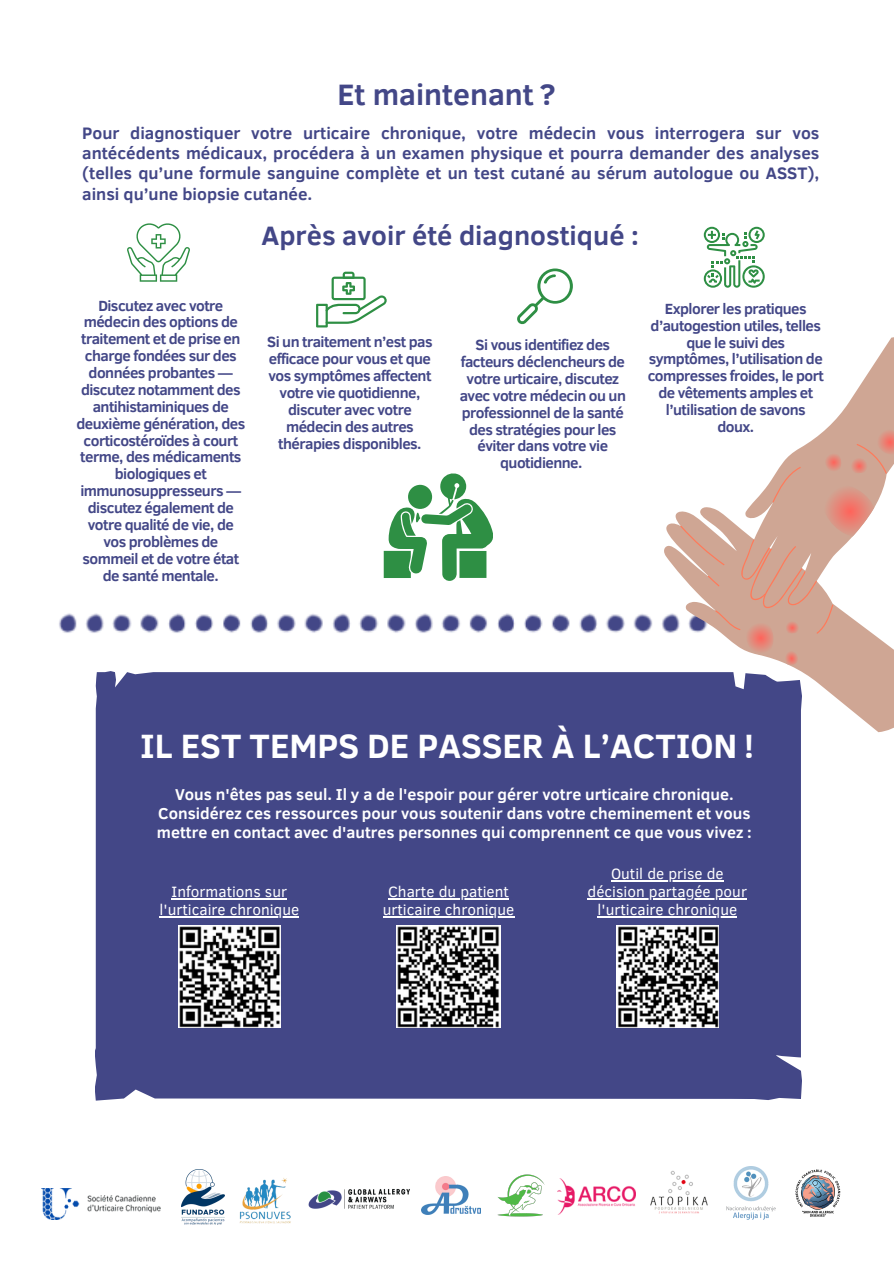
<style>
.page{position:relative;width:894px;height:1264px;background:#fff}
.page>*{position:absolute;margin:0;border:0;box-sizing:border-box;transform-origin:0 0}
.t1{font:700 34.65px "Clear Sans";color:#fff}
.t2{font:700 30.3px "Clear Sans";color:#434787}
.t3{font:700 27.3px "Clear Sans";color:#434787}
.t4{font:700 17.1px/20.2px "Clear Sans";color:#434787;text-align:justify}
.t5{font:700 16.2px/19.2px "Clear Sans";color:#fff;text-align:center}
.t6{font:15.3px "Clear Sans";color:#fff}
.t7{font:700 15.15px/16.8px "Clear Sans";letter-spacing:-.035em;color:#434787;text-align:center}
</style>
<div class="page">
<svg style="left:59px;top:613px;width:18px;height:20px"></svg>
<svg style="left:86px;top:613px;width:567px;height:20px"></svg>
<hr style="left:82px;top:635px;width:745px;height:1px;background:#bfbfbf">
<div style="left:95px;top:671px;width:706px;height:429px;background:#434787"></div>
<svg style="left:127px;top:223px;width:63px;height:59px"></svg>
<svg style="left:316px;top:272px;width:70px;height:55px"></svg>
<svg style="left:517px;top:268px;width:55px;height:57px"></svg>
<svg style="left:703px;top:227px;width:61px;height:60px"></svg>
<img style="left:182px;top:1169px;width:43px;height:55px">
<img style="left:239px;top:1178px;width:52px;height:46px">
<img style="left:726px;top:1166px;width:49px;height:53px">
<img style="left:421px;top:1176px;width:59px;height:38px">
<img style="left:795px;top:1169px;width:46px;height:48px">
<img style="left:650px;top:1170px;width:58px;height:44px">
<img style="left:308px;top:1188px;width:102px;height:21px">
<svg style="left:383px;top:473px;width:110px;height:108px"></svg>
<svg style="left:657px;top:512px;width:236px;height:250px"></svg>
<svg style="left:836px;top:337px;width:57px;height:82px"></svg>
<svg style="left:679px;top:419px;width:214px;height:247px"></svg>
<img style="left:178px;top:925px;width:103px;height:101px">
<img style="left:397px;top:925px;width:103px;height:101px">
<img style="left:616px;top:925px;width:102px;height:101px">
<img style="left:497px;top:1174px;width:47px;height:42px">
<img style="left:557px;top:1178px;width:78px;height:36px">
<img style="left:41px;top:1188px;width:119px;height:31px">
<hr style="left:172px;top:898px;width:115px;height:1px;background:#fff">
<hr style="left:159px;top:916px;width:140px;height:1px;background:#fff">
<hr style="left:388px;top:898px;width:121px;height:1px;background:#fff">
<hr style="left:382px;top:916px;width:132px;height:1px;background:#fff">
<hr style="left:611px;top:880px;width:112px;height:1px;background:#fff">
<hr style="left:587px;top:898px;width:159px;height:1px;background:#fff">
<hr style="left:597px;top:916px;width:140px;height:1px;background:#fff">
<p class="t2" style="left:337px;top:72px;width:219px">Et maintenant ?</p>
<h3 class="t4" style="left:82px;top:122px;width:738px">Pour diagnostiquer votre urticaire chronique, votre médecin vous interrogera sur vos antécédents médicaux, procédera à un examen physique et pourra demander des analyses (telles qu’une formule sanguine complète et un test cutané au sérum autologue ou ASST), ainsi qu’une biopsie cutanée.</h3>
<p class="t3" style="left:261px;top:215px;width:378px">Après avoir été diagnostiqué :</p>
<p class="t7" style="left:76px;top:296px;width:170px">Discutez avec votre médecin des options de traitement et de prise en charge fondées sur des données probantes — discutez notamment des antihistaminiques de deuxième génération, des corticostéroïdes à court terme, des médicaments biologiques et immunosuppresseurs — discutez également de votre qualité de vie, de vos problèmes de sommeil et de votre état de santé mentale.</p>
<p class="t7" style="left:267px;top:333px;width:167px">Si un traitement n’est pas efficace pour vous et que vos symptômes affectent votre vie quotidienne, discuter avec votre médecin des autres thérapies disponibles.</p>
<p class="t7" style="left:459px;top:335px;width:168px">Si vous identifiez des facteurs déclencheurs de votre urticaire, discutez avec votre médecin ou un professionnel de la santé des stratégies pour les éviter dans votre vie quotidienne.</p>
<p class="t7" style="left:647px;top:299px;width:178px">Explorer les pratiques d’autogestion utiles, telles que le suivi des symptômes, l’utilisation de compresses froides, le port de vêtements amples et l’utilisation de savons doux.</p>
<h1 class="t1" style="left:140px;top:720px;width:615px">IL EST TEMPS DE PASSER À L’ACTION !</h1>
<p class="t5" style="left:157px;top:783px;width:596px">Vous n'êtes pas seul. Il y a de l'espoir pour gérer votre urticaire chronique.<br>Considérez ces ressources pour vous soutenir dans votre cheminement et vous mettre en contact avec d'autres personnes qui comprennent ce que vous vivez :</p>
<p class="t6" style="left:172px;top:880px;width:117px">Informations sur</p>
<p class="t6" style="left:159px;top:898px;width:141px">l'urticaire chronique</p>
<p class="t6" style="left:388px;top:880px;width:122px">Charte du patient</p>
<p class="t6" style="left:382px;top:898px;width:133px">urticaire chronique</p>
<p class="t6" style="left:611px;top:862px;width:114px">Outil de prise de</p>
<p class="t6" style="left:587px;top:880px;width:161px">décision partagée pour</p>
<p class="t6" style="left:597px;top:898px;width:141px">l'urticaire chronique</p>
</div>
